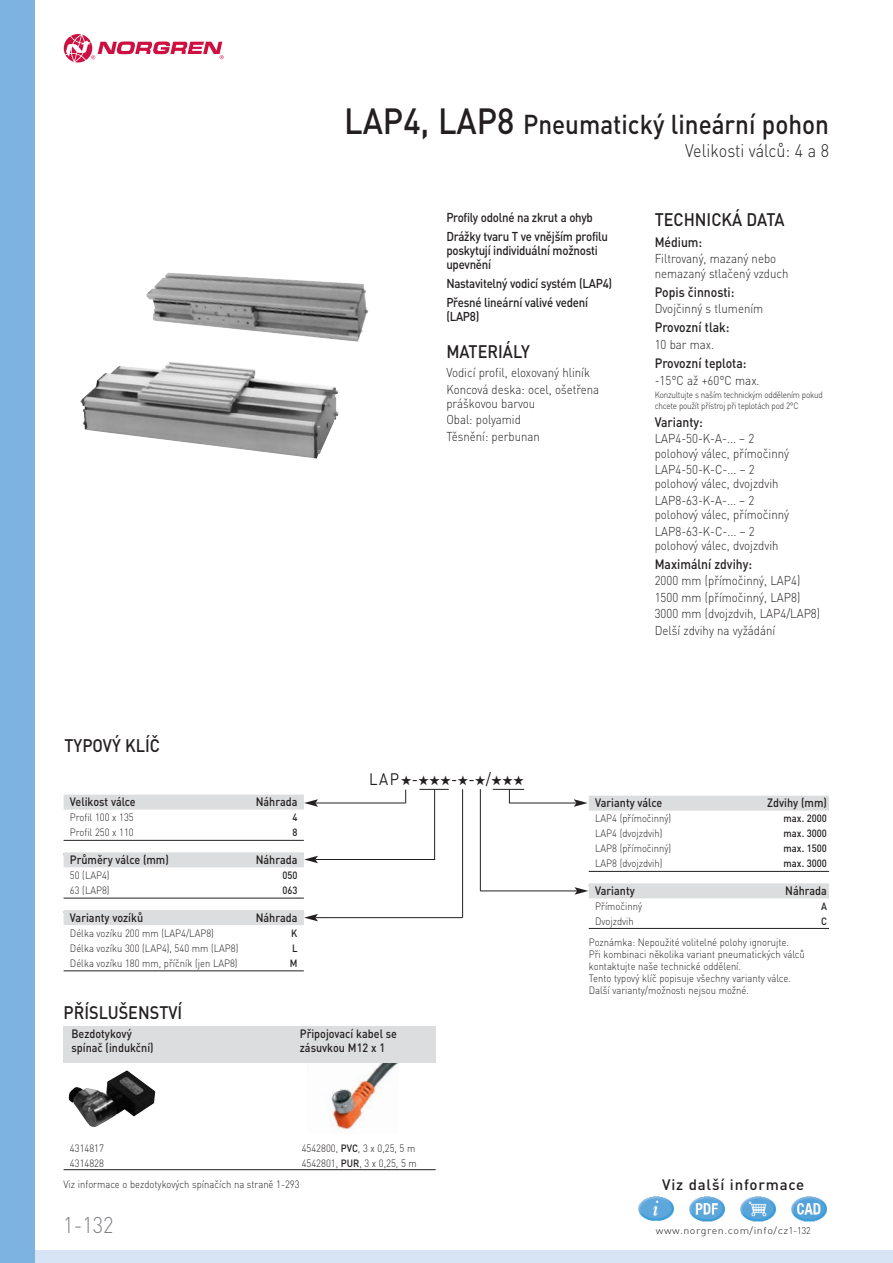
<style>
.page{position:relative;width:893px;height:1263px;background:#fff}
.page>*{position:absolute;margin:0;border:0;box-sizing:border-box;transform-origin:0 0}
.t1{font:500 27px "DINCE";color:#231f20;scale:.9 1}
.t2{font:300 22.5px "DINCE";color:#808285;scale:.9 1}
.t3{font:500 18px "DINCE";color:#231f20;scale:.9 1}
.t4{font:300 18px "DINCE";color:#231f20;scale:.9 1}
.t5{font:16.5px "DINCE";color:#231f20;scale:.9 1}
.t6{font:500 15px "DINCE";letter-spacing:.055em;color:#231f20}
.t7{font:500 13.5px "DINCE";color:#231f20;scale:.9 1}
.t8{font:300 12.75px/16.4px "DINCE";color:#231f20;scale:.9 1}
.t9{font:500 12.75px/18.6px "DINCE";letter-spacing:-.02em;color:#231f20;scale:.9 1}
.t10{font:500 12px/13.5px "DINCE";color:#231f20;scale:.9 1}
.t11{font:300 10.5px/12px "DINCE";color:#231f20;scale:.9 1}
.t12{font:500 10.5px "DINCE";color:#231f20;scale:.9 1}
.t13{font:300 9.75px "DINCE";letter-spacing:.05em;color:#231f20;scale:1.1 1}
.t14{font:300 9px/10.5px "DINCE";letter-spacing:-.025em;color:#231f20;scale:.9 1}
.s1{font-size:36px}
.s2{font-weight:500}
.s3{font-family:"DIN"}
</style>
<div class="page">
<img style="left:791px;top:1196px;width:37px;height:25px">
<img style="left:740px;top:1196px;width:37px;height:25px">
<img style="left:689px;top:1196px;width:37px;height:25px">
<img style="left:638px;top:1196px;width:37px;height:25px">
<div style="left:0;top:1250px;width:893px;height:13px;background:#d6e4f5"></div>
<div style="left:0;top:0;width:34px;height:1263px;background:#7cb3e1"></div>
<svg style="left:64px;top:34px;width:160px;height:29px"></svg>
<hr style="left:64px;top:1169px;width:372px;height:1px;background:#231f20">
<img style="left:329px;top:1063px;width:69px;height:67px">
<img style="left:69px;top:1071px;width:86px;height:56px">
<div style="left:64px;top:1026px;width:98px;height:37px;background:#dcddde"></div>
<div style="left:162px;top:1026px;width:274px;height:37px;background:#dcddde"></div>
<div style="left:589px;top:796px;width:240px;height:15px;background:#dcddde"></div>
<hr style="left:589px;top:871px;width:240px;height:1px;background:#231f20">
<div style="left:589px;top:883px;width:240px;height:15px;background:#dcddde"></div>
<hr style="left:589px;top:928px;width:240px;height:1px;background:#231f20">
<div style="left:64px;top:795px;width:240px;height:15px;background:#dcddde"></div>
<hr style="left:64px;top:840px;width:240px;height:1px;background:#231f20">
<div style="left:64px;top:852px;width:240px;height:15px;background:#dcddde"></div>
<hr style="left:64px;top:898px;width:240px;height:1px;background:#231f20">
<div style="left:64px;top:910px;width:240px;height:15px;background:#dcddde"></div>
<hr style="left:64px;top:971px;width:240px;height:1px;background:#231f20">
<hr style="left:315px;top:803px;width:90px;height:1px;background:#231f20">
<svg style="left:304px;top:799px;width:14px;height:8px"></svg>
<hr style="left:315px;top:859px;width:120px;height:1px;background:#231f20">
<svg style="left:304px;top:856px;width:14px;height:7px"></svg>
<hr style="left:434px;top:790px;width:1px;height:70px;background:#231f20">
<hr style="left:419px;top:789px;width:30px;height:1px;background:#231f20">
<svg style="left:509px;top:790px;width:1px;height:13px"></svg>
<svg style="left:405px;top:790px;width:1px;height:13px"></svg>
<hr style="left:493px;top:789px;width:31px;height:1px;background:#231f20">
<hr style="left:462px;top:789px;width:1px;height:129px;background:#231f20">
<hr style="left:480px;top:789px;width:1px;height:102px;background:#231f20">
<hr style="left:510px;top:803px;width:66px;height:1px;background:#231f20">
<svg style="left:574px;top:799px;width:14px;height:8px"></svg>
<hr style="left:315px;top:917px;width:147px;height:1px;background:#231f20">
<svg style="left:304px;top:914px;width:14px;height:7px"></svg>
<hr style="left:480px;top:891px;width:97px;height:1px;background:#231f20">
<svg style="left:574px;top:887px;width:14px;height:8px"></svg>
<img style="left:146px;top:273px;width:223px;height:69px">
<img style="left:80px;top:362px;width:258px;height:97px">
<h1 class="t1" style="left:344px;top:114px;width:540px"><span class="s1">LAP4, LAP8</span> Pneumatický lineární pohon</h1>
<h3 class="t4" style="left:685px;top:144px;width:161px">Velikosti válců: 4 a 8</h3>
<h3 class="t3" style="left:65px;top:739px;width:108px">TYPOVÝ KLÍČ</h3>
<p class="t10" style="left:70px;top:796px;width:75px">Velikost válce</p>
<p class="t10" style="left:256px;top:796px;width:48px">Náhrada</p>
<p class="t11" style="left:70px;top:813px;width:72px">Profil 100 x 135</p>
<p class="t12" style="left:292px;top:814px;width:7px">4</p>
<p class="t11" style="left:70px;top:828px;width:72px">Profil 250 x 110</p>
<p class="t12" style="left:292px;top:829px;width:7px">8</p>
<p class="t10" style="left:70px;top:854px;width:111px">Průměry válce (mm)</p>
<p class="t10" style="left:256px;top:854px;width:48px">Náhrada</p>
<p class="t11" style="left:70px;top:871px;width:46px">50 (LAP4)</p>
<p class="t12" style="left:282px;top:872px;width:18px">050</p>
<p class="t11" style="left:70px;top:886px;width:46px">63 (LAP8)</p>
<p class="t12" style="left:282px;top:887px;width:18px">063</p>
<p class="t10" style="left:70px;top:912px;width:83px">Varianty vozíků</p>
<p class="t10" style="left:256px;top:912px;width:48px">Náhrada</p>
<p class="t11" style="left:70px;top:928px;width:161px">Délka vozíku 200 mm (LAP4/LAP8)</p>
<p class="t12" style="left:291px;top:929px;width:8px">K</p>
<p class="t11" style="left:70px;top:943px;width:189px">Délka vozíku 300 (LAP4), 540 mm (LAP8)</p>
<p class="t12" style="left:292px;top:944px;width:8px">L</p>
<p class="t11" style="left:70px;top:958px;width:188px">Délka vozíku 180 mm, příčník (jen LAP8)</p>
<p class="t12" style="left:290px;top:959px;width:10px">M</p>
<h3 class="t3" style="left:64px;top:1006px;width:133px">PŘÍSLUŠENSTVÍ</h3>
<p class="t9" style="left:446px;top:210px;width:181px">Profily odolné na zkrut a ohyb<br>Drážky tvaru T ve vnějším profilu</p>
<p class="t9" style="left:446px;top:245px;width:170px;line-height:14.2px">poskytují individuální možnosti upevnění</p>
<p class="t9" style="left:446px;top:275px;width:186px">Nastavitelný vodicí systém (LAP4)<br>Přesné lineární valivé vedení</p>
<p class="t9" style="left:446px;top:308px;width:38px">(LAP8)</p>
<h3 class="t3" style="left:446px;top:345px;width:94px">MATERIÁLY</h3>
<p class="t8" style="left:446px;top:366px;width:171px">Vodicí profil, eloxovaný hliník<br>Koncová deska: ocel, ošetřena</p>
<p class="t8" style="left:446px;top:397px;width:106px">práškovou barvou<br>Obal: polyamid<br>Těsnění: perbunan</p>
<h3 class="t3" style="left:655px;top:214px;width:146px">TECHNICKÁ DATA</h3>
<p class="t7" style="left:655px;top:237px;width:54px">Médium:</p>
<p class="t8" style="left:655px;top:253px;width:150px;line-height:14.2px">Filtrovaný, mazaný nebo nemazaný stlačený vzduch</p>
<p class="t7" style="left:655px;top:287px;width:90px">Popis činnosti:</p>
<p class="t8" style="left:655px;top:302px;width:122px">Dvojčinný s tlumením</p>
<p class="t7" style="left:655px;top:323px;width:85px">Provozní tlak:</p>
<p class="t8" style="left:655px;top:338px;width:68px">10 bar max.</p>
<p class="t7" style="left:655px;top:358px;width:104px">Provozní teplota:</p>
<p class="t8" style="left:655px;top:373px;width:118px">-15°C až +60°C max.</p>
<p class="t14" style="left:655px;top:391px;width:188px">Konzultujte s naším technickým oddělením pokud chcete použít přístroj při teplotách pod 2°C</p>
<p class="t7" style="left:655px;top:417px;width:55px">Varianty:</p>
<p class="t8" style="left:655px;top:433px;width:151px;line-height:14.2px">LAP4-50-K-A-... – 2 polohový válec, přímočinný</p>
<p class="t8" style="left:655px;top:464px;width:139px;line-height:14.2px">LAP4-50-K-C-... – 2 polohový válec, dvojzdvih</p>
<p class="t8" style="left:655px;top:495px;width:151px;line-height:14.2px">LAP8-63-K-A-... – 2 polohový válec, přímočinný</p>
<p class="t8" style="left:655px;top:525px;width:139px;line-height:14.2px">LAP8-63-K-C-... – 2 polohový válec, dvojzdvih</p>
<p class="t7" style="left:655px;top:559px;width:110px">Maximální zdvihy:</p>
<p class="t8" style="left:655px;top:574px;width:185px">2000 mm (přímočinný, LAP4)<br>1500 mm (přímočinný, LAP8)<br>3000 mm (dvojzdvih, LAP4/LAP8)<br>Delší zdvihy na vyžádání</p>
<h3 class="t5" style="left:369px;top:774px;width:174px">LAP★-★★★-★-★/★★★</h3>
<p class="t10" style="left:595px;top:797px;width:76px">Varianty válce</p>
<p class="t10" style="left:767px;top:797px;width:68px">Zdvihy (mm)</p>
<p class="t11" style="left:595px;top:814px;width:86px">LAP4 (přímočinný)</p>
<p class="t12" style="left:783px;top:815px;width:50px">max. 2000</p>
<p class="t11" style="left:595px;top:829px;width:76px">LAP4 (dvojzdvih)</p>
<p class="t12" style="left:783px;top:830px;width:50px">max. 3000</p>
<p class="t11" style="left:595px;top:844px;width:86px">LAP8 (přímočinný)</p>
<p class="t12" style="left:783px;top:845px;width:50px">max. 1500</p>
<p class="t11" style="left:595px;top:859px;width:76px">LAP8 (dvojzdvih)</p>
<p class="t12" style="left:783px;top:860px;width:50px">max. 3000</p>
<p class="t10" style="left:595px;top:885px;width:45px">Varianty</p>
<p class="t10" style="left:785px;top:885px;width:48px">Náhrada</p>
<p class="t11" style="left:595px;top:902px;width:54px">Přímočinný</p>
<p class="t12" style="left:821px;top:903px;width:8px">A</p>
<p class="t11" style="left:595px;top:917px;width:44px">Dvojzdvih</p>
<p class="t12" style="left:821px;top:918px;width:8px">C</p>
<p class="t11" style="left:589px;top:937px;width:241px">Poznámka: Nepoužité volitelné polohy ignorujte.<br>Při kombinaci několika variant pneumatických válců kontaktujte naše technické oddělení.<br>Tento typový klíč popisuje všechny varianty válce.<br>Další varianty/možnosti nejsou možné.</p>
<p class="t10" style="left:71px;top:1028px;width:93px">Bezdotykový spínač (indukční)</p>
<p class="t10" style="left:300px;top:1028px;width:109px">Připojovací kabel se zásuvkou M12 x 1</p>
<p class="t11" style="left:70px;top:1143px;width:39px">4314817</p>
<p class="t11" style="left:302px;top:1143px;width:128px">4542800, <span class="s2">PVC</span>, 3 x 0,25, 5 m</p>
<p class="t11" style="left:70px;top:1158px;width:39px">4314828</p>
<p class="t11" style="left:302px;top:1158px;width:129px">4542801, <span class="s2">PUR</span>, 3 x 0,25, 5 m</p>
<p class="t11" style="left:64px;top:1179px;width:264px">Viz informace o bezdotykových spínačích na straně <span class="s3">1-293</span></p>
<h2 class="t2" style="left:63px;top:1217px;width:57px">1-132</h2>
<h3 class="t6" style="left:662px;top:1179px;width:144px">Viz další informace</h3>
<p class="t13" style="left:656px;top:1227px;width:142px">www.norgren.com/info/cz1-132</p>
</div>
